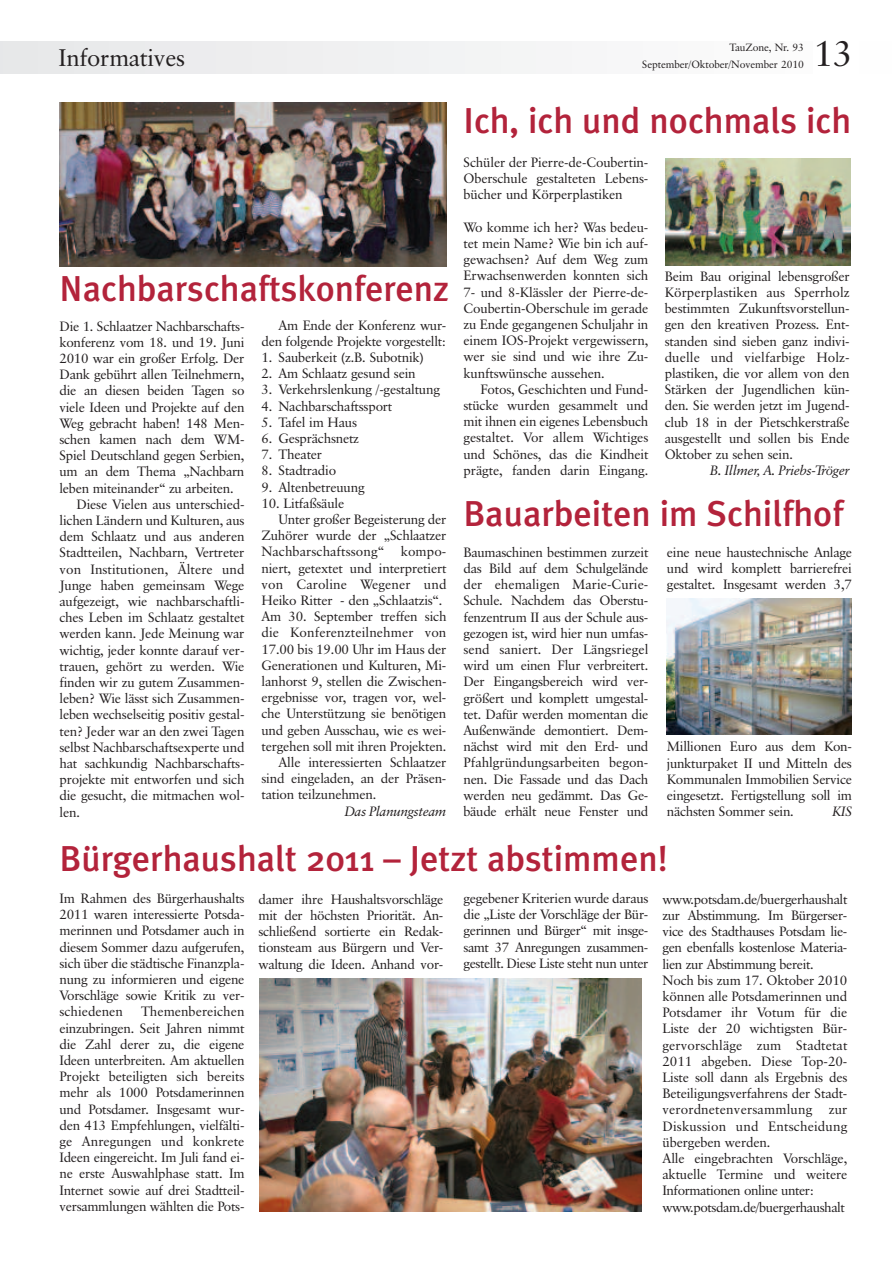
<style>
.page{position:relative;width:893px;height:1263px;background:#fff}
.page>*{position:absolute;margin:0;border:0;box-sizing:border-box;transform-origin:0 0}
.t1{font:500 36px "Meta Plus";color:#b3233b}
.t2{font:36px "Classical Garamond BT";color:#231f20}
.t3{font:24px "Classical Garamond BT";letter-spacing:-.01em;color:#231f20}
.t4{font:13.5px/16.2px "Classical Garamond BT";letter-spacing:-.015em;color:#231f20;text-align:justify}
.t5{font:13.5px "Classical Garamond BT";letter-spacing:.005em;color:#231f20}
.t6{font:italic 13.5px "Classical Garamond BT";letter-spacing:-.015em;color:#231f20}
.t7{font:10.5px/17.2px "Classical Garamond BT";letter-spacing:-.01em;color:#231f20;text-align:right}
</style>
<div class="page">
<div style="left:0;top:41px;width:893px;height:33px;background:#f1f2f3"></div>
<div style="left:813px;top:38px;width:46px;height:41px;background:#fff"></div>
<img style="left:259px;top:978px;width:382px;height:234px">
<img style="left:60px;top:102px;width:386px;height:165px">
<img style="left:665px;top:158px;width:185px;height:107px">
<img style="left:667px;top:598px;width:185px;height:136px">
<h2 class="t3" style="left:59px;top:47px;width:128px">Informatives</h2>
<h1 class="t2" style="left:813px;top:39px;width:41px">13</h1>
<p class="t7" style="left:642px;top:39px;width:163px">TauZone, Nr. 93<br>September/Oktober/November 2010</p>
<h1 class="t1" style="left:60px;top:267px;width:391px">Nachbarschaftskonferenz</h1>
<p class="t4" style="left:60px;top:319px;width:186px">Die 1. Schlaatzer Nachbarschafts-</p>
<p class="t4" style="left:60px;top:335px;width:186px">konferenz vom 18. und 19. Juni</p>
<p class="t4" style="left:60px;top:351px;width:186px">2010 war ein großer Erfolg. Der</p>
<p class="t4" style="left:60px;top:367px;width:186px">Dank gebührt allen Teilnehmern,</p>
<p class="t4" style="left:60px;top:384px;width:186px">die an diesen beiden Tagen so</p>
<p class="t4" style="left:60px;top:400px;width:186px">viele Ideen und Projekte auf den</p>
<p class="t4" style="left:60px;top:416px;width:186px">Weg gebracht haben! 148 Men-</p>
<p class="t4" style="left:60px;top:432px;width:186px">schen kamen nach dem WM-</p>
<p class="t4" style="left:60px;top:448px;width:186px">Spiel Deutschland gegen Serbien,</p>
<p class="t4" style="left:60px;top:465px;width:186px">um an dem Thema „Nachbarn</p>
<p class="t4" style="left:60px;top:481px;width:176px">leben miteinander“ zu arbeiten.</p>
<p class="t4" style="left:77px;top:497px;width:169px">Diese Vielen aus unterschied-</p>
<p class="t4" style="left:60px;top:513px;width:186px">lichen Ländern und Kulturen, aus</p>
<p class="t4" style="left:60px;top:529px;width:186px">dem Schlaatz und aus anderen</p>
<p class="t4" style="left:60px;top:546px;width:186px">Stadtteilen, Nachbarn, Vertreter</p>
<p class="t4" style="left:60px;top:562px;width:186px">von Institutionen, Ältere und</p>
<p class="t4" style="left:60px;top:578px;width:186px">Junge haben gemeinsam Wege</p>
<p class="t4" style="left:60px;top:594px;width:186px">aufgezeigt, wie nachbarschaftli-</p>
<p class="t4" style="left:60px;top:610px;width:186px">ches Leben im Schlaatz gestaltet</p>
<p class="t4" style="left:60px;top:627px;width:186px">werden kann. Jede Meinung war</p>
<p class="t4" style="left:60px;top:643px;width:186px">wichtig, jeder konnte darauf ver-</p>
<p class="t4" style="left:60px;top:659px;width:186px">trauen, gehört zu werden. Wie</p>
<p class="t4" style="left:60px;top:675px;width:186px">finden wir zu gutem Zusammen-</p>
<p class="t4" style="left:60px;top:691px;width:186px">leben? Wie lässt sich Zusammen-</p>
<p class="t4" style="left:60px;top:708px;width:186px">leben wechselseitig positiv gestal-</p>
<p class="t4" style="left:60px;top:724px;width:186px">ten? Jeder war an den zwei Tagen</p>
<p class="t4" style="left:60px;top:740px;width:186px">selbst Nachbarschaftsexperte und</p>
<p class="t4" style="left:60px;top:756px;width:186px">hat sachkundig Nachbarschafts-</p>
<p class="t4" style="left:60px;top:772px;width:186px">projekte mit entworfen und sich</p>
<p class="t4" style="left:60px;top:789px;width:186px">die gesucht, die mitmachen wol-</p>
<p class="t4" style="left:60px;top:805px;width:22px">len.</p>
<p class="t4" style="left:261px;top:318px;width:186px;text-align:right">Am Ende der Konferenz wur&shy;den folgende Projekte vorgestellt:</p>
<p class="t4" style="left:261px;top:350px;width:164px">1. Sauberkeit (z.B. Subotnik)</p>
<p class="t4" style="left:261px;top:366px;width:156px">2. Am Schlaatz gesund sein</p>
<p class="t4" style="left:261px;top:383px;width:180px">3. Verkehrslenkung /-gestaltung</p>
<p class="t4" style="left:261px;top:399px;width:132px">4. Nachbarschaftssport</p>
<p class="t4" style="left:261px;top:415px;width:97px">5. Tafel im Haus</p>
<p class="t4" style="left:261px;top:431px;width:99px">6. Gesprächsnetz</p>
<p class="t4" style="left:261px;top:447px;width:62px">7. Theater</p>
<p class="t4" style="left:261px;top:464px;width:76px">8. Stadtradio</p>
<p class="t4" style="left:261px;top:480px;width:105px">9. Altenbetreuung</p>
<p class="t4" style="left:261px;top:496px;width:84px">10. Litfaßsäule</p>
<p class="t4" style="left:279px;top:512px;width:169px">Unter großer Begeisterung der</p>
<p class="t4" style="left:261px;top:528px;width:186px">Zuhörer wurde der „Schlaatzer</p>
<p class="t5" style="left:261px;top:546px;width:186px">Nachbarschaftssong“ kompo-</p>
<p class="t4" style="left:261px;top:561px;width:186px">niert, getextet und interpretiert</p>
<p class="t5" style="left:261px;top:578px;width:186px">von Caroline Wegener und</p>
<p class="t4" style="left:261px;top:593px;width:183px">Heiko Ritter - den „Schlaatzis“.</p>
<p class="t4" style="left:261px;top:609px;width:186px">Am 30. September treffen sich</p>
<p class="t5" style="left:261px;top:627px;width:186px">die Konferenzteilnehmer von</p>
<p class="t4" style="left:261px;top:642px;width:186px">17.00 bis 19.00 Uhr im Haus der</p>
<p class="t4" style="left:261px;top:658px;width:186px">Generationen und Kulturen, Mi-</p>
<p class="t4" style="left:261px;top:674px;width:186px">lanhorst 9, stellen die Zwischen-</p>
<p class="t4" style="left:261px;top:690px;width:186px">ergebnisse vor, tragen vor, wel-</p>
<p class="t4" style="left:261px;top:707px;width:186px">che Unterstützung sie benötigen</p>
<p class="t4" style="left:261px;top:723px;width:186px">und geben Ausschau, wie es wei-</p>
<p class="t4" style="left:261px;top:739px;width:186px">tergehen soll mit ihren Projekten.</p>
<p class="t4" style="left:279px;top:755px;width:169px">Alle interessierten Schlaatzer</p>
<p class="t4" style="left:261px;top:771px;width:186px">sind eingeladen, an der Präsen-</p>
<p class="t4" style="left:261px;top:788px;width:117px">tation teilzunehmen.</p>
<p class="t6" style="left:345px;top:806px;width:103px">Das Planungsteam</p>
<h1 class="t1" style="left:463px;top:100px;width:389px">Ich, ich und nochmals ich</h1>
<p class="t4" style="left:463px;top:155px;width:186px">Schüler der Pierre-de-Coubertin-Oberschule gestalteten Lebens&shy;bücher und Körperplastiken</p>
<p class="t4" style="left:463px;top:220px;width:186px">Wo komme ich her? Was bedeu&shy;tet mein Name? Wie bin ich auf&shy;gewachsen? Auf dem Weg zum Erwachsenwerden konnten sich 7- und 8-Klässler der Pierre-de-Coubertin-Oberschule im gerade zu Ende gegangenen Schuljahr in einem IOS-Projekt vergewissern, wer sie sind und wie ihre Zu&shy;kunftswünsche aussehen.</p>
<p class="t4" style="left:463px;top:382px;width:186px;text-indent:17px">Fotos, Geschichten und Fund&shy;stücke wurden gesammelt und mit ihnen ein eigenes Lebensbuch gestaltet. Vor allem Wichtiges und Schönes, das die Kindheit prägte, fanden darin Eingang.</p>
<p class="t4" style="left:665px;top:269px;width:186px">Beim Bau original lebensgroßer Körperplastiken aus Sperrholz bestimmten Zukunftsvorstellun&shy;gen den kreativen Prozess. Ent&shy;standen sind sieben ganz indivi&shy;duelle und vielfarbige Holz&shy;plastiken, die vor allem von den Stärken der Jugendlichen kün&shy;den. Sie werden jetzt im Jugend&shy;club 18 in der Pietschkerstraße ausgestellt und sollen bis Ende Oktober zu sehen sein.</p>
<p class="t6" style="left:710px;top:466px;width:141px">B. Illmer, A. Priebs-Tröger</p>
<h1 class="t1" style="left:463px;top:493px;width:381px">Bauarbeiten im Schilfhof</h1>
<p class="t4" style="left:463px;top:545px;width:186px">Baumaschinen bestimmen zurzeit das Bild auf dem Schulgelände der ehemaligen Marie-Curie-Schule. Nachdem das Oberstu&shy;fenzentrum II aus der Schule aus&shy;gezogen ist, wird hier nun umfas&shy;send saniert. Der Längsriegel wird um einen Flur verbreitert.<br>Der Eingangsbereich wird ver&shy;größert und komplett umgestal&shy;tet. Dafür werden momentan die Außenwände demontiert. Dem&shy;nächst wird mit den Erd- und Pfahlgründungsarbeiten begon&shy;nen. Die Fassade und das Dach werden neu gedämmt. Das Ge&shy;bäude erhält neue Fenster und</p>
<p class="t4" style="left:667px;top:545px;width:186px">eine neue haustechnische Anlage und wird komplett barrierefrei gestaltet. Insgesamt werden 3,7</p>
<p class="t4" style="left:667px;top:740px;width:186px">Millionen Euro aus dem Kon&shy;junkturpaket II und Mitteln des Kommunalen Immobilien Service eingesetzt. Fertigstellung soll im nächsten Sommer sein.</p>
<p class="t6" style="left:833px;top:807px;width:21px">KIS</p>
<h1 class="t1" style="left:60px;top:837px;width:609px">Bürgerhaushalt 2011 – Jetzt abstimmen!</h1>
<p class="t4" style="left:60px;top:891px;width:186px">Im Rahmen des Bürgerhaushalts 2011 waren interessierte Potsda&shy;merinnen und Potsdamer auch in diesem Sommer dazu aufgerufen, sich über die städtische Finanzpla&shy;nung zu informieren und eigene Vorschläge sowie Kritik zu ver&shy;schiedenen</p>
<p class="t4" style="left:60px;top:1005px;width:186px;text-indent:81px">Themenbereichen einzubringen. Seit Jahren nimmt die Zahl derer zu, die eigene Ideen unterbreiten. Am aktuellen Projekt beteiligten sich bereits mehr als 1000 Potsdamerinnen und Potsdamer. Insgesamt wur&shy;den 413 Empfehlungen, vielfälti&shy;ge Anregungen und konkrete Ideen eingereicht. Im Juli fand ei&shy;ne erste Auswahlphase statt. Im Internet sowie auf drei Stadtteil&shy;versammlungen wählten die Pots-</p>
<p class="t4" style="left:258px;top:892px;width:186px">damer ihre Haushaltsvorschläge mit der höchsten Priorität. An&shy;schließend sortierte ein Redak&shy;tionsteam aus Bürgern und Ver&shy;waltung die Ideen. Anhand vor-</p>
<p class="t4" style="left:463px;top:891px;width:186px">gegebener Kriterien wurde daraus die „Liste der Vorschläge der Bür&shy;gerinnen und Bürger“ mit insge&shy;samt 37 Anregungen zusammen&shy;gestellt. Diese Liste steht nun unter</p>
<p class="t4" style="left:662px;top:892px;width:186px;text-align:left">www.potsdam.de/buergerhaushalt zur Abstimmung. Im Bürgerser&shy;vice des Stadthauses Potsdam lie&shy;gen ebenfalls kostenlose Materia&shy;lien zur Abstimmung bereit.<br>Noch bis zum 17. Oktober 2010 können alle Potsdamerinnen und<br>Potsdamer ihr Votum für die<br>Liste der 20 wichtigsten Bür&shy;gervorschläge zum Stadtetat<br>2011 abgeben. Diese Top-20-<br>Liste soll dann als Ergebnis des<br>Beteiligungsverfahrens der Stadt&shy;verordnetenversammlung zur<br>Diskussion und Entscheidung übergeben werden.<br>Alle eingebrachten Vorschläge, aktuelle Termine und weitere<br>Informationen online unter: www.potsdam.de/buergerhaushalt</p>
</div>
